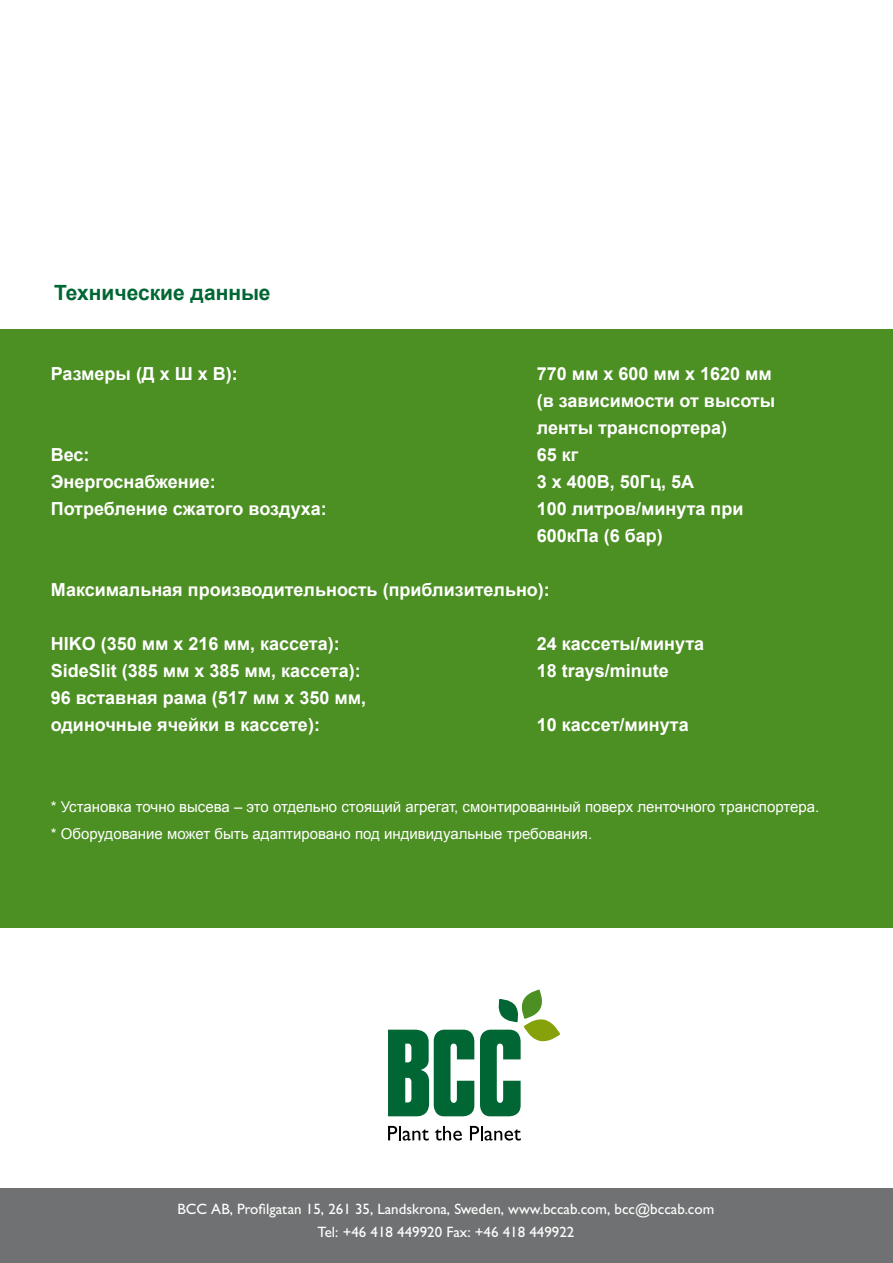
<style>
.page{position:relative;width:893px;height:1263px;background:#fff}
.page>*{position:absolute;margin:0;border:0;box-sizing:border-box;transform-origin:0 0}
.t1{font:700 21px "Arial";color:#063}
.t2{font:700 18px/27px "Arial";color:#fff}
.t3{font:15px/27px "Arial";color:#fff}
.t4{font:500 15px/22.5px "Gill Sans MT Pro";color:#fff;text-align:center}
</style>
<div class="page">
<svg style="left:388px;top:989px;width:172px;height:128px"></svg>
<svg style="left:388px;top:1126px;width:41px;height:14px"></svg>
<svg style="left:435px;top:1126px;width:27px;height:14px"></svg>
<svg style="left:470px;top:1126px;width:51px;height:14px"></svg>
<div style="left:0;top:1189px;width:893px;height:74px;background:#707172"></div>
<div style="left:0;top:329px;width:893px;height:599px;background:#4c8f22"></div>
<p class="t1" style="left:54px;top:278px;width:218px">Технические данные</p>
<p class="t2" style="left:51px;top:361px;width:189px">Размеры (Д x Ш x В):</p>
<p class="t2" style="left:537px;top:361px;width:240px">770 мм x 600 мм x 1620 мм (в зависимости от высоты ленты транспортера)</p>
<p class="t2" style="left:51px;top:442px;width:40px">Вес:</p>
<p class="t2" style="left:537px;top:442px;width:43px">65 кг</p>
<p class="t2" style="left:51px;top:469px;width:166px">Энергоснабжение:</p>
<p class="t2" style="left:537px;top:469px;width:159px">3 x 400В, 50Гц, 5A</p>
<p class="t2" style="left:51px;top:496px;width:278px">Потребление сжатого воздуха:</p>
<p class="t2" style="left:537px;top:496px;width:208px">100 литров/минута при<br>600кПа (6 бар)</p>
<p class="t2" style="left:51px;top:577px;width:501px">Максимальная производительность (приблизительно):</p>
<p class="t2" style="left:51px;top:631px;width:290px">HIKO (350 мм x 216 мм, кассета):</p>
<p class="t2" style="left:537px;top:631px;width:169px">24 кассеты/минута</p>
<p class="t2" style="left:51px;top:658px;width:311px">SideSlit (385 мм x 385 мм, кассета):</p>
<p class="t2" style="left:537px;top:658px;width:134px">18 trays/minute</p>
<p class="t2" style="left:51px;top:685px;width:317px">96 вставная рама (517 мм x 350 мм, одиночные ячейки в кассете):</p>
<p class="t2" style="left:537px;top:712px;width:153px">10 кассет/минута</p>
<p class="t3" style="left:51px;top:794px;width:770px">* Установка точно высева – это отдельно стоящий агрегат, смонтированный поверх ленточного транспортера. * Оборудование может быть адаптировано под индивидуальные требования.</p>
<p class="t4" style="left:177px;top:1197px;width:538px">BCC AB, Profilgatan 15, 261 35, Landskrona, Sweden, www.bccab.com, bcc@bccab.com<br>Tel: +46 418 449920 Fax: +46 418 449922</p>
</div>
